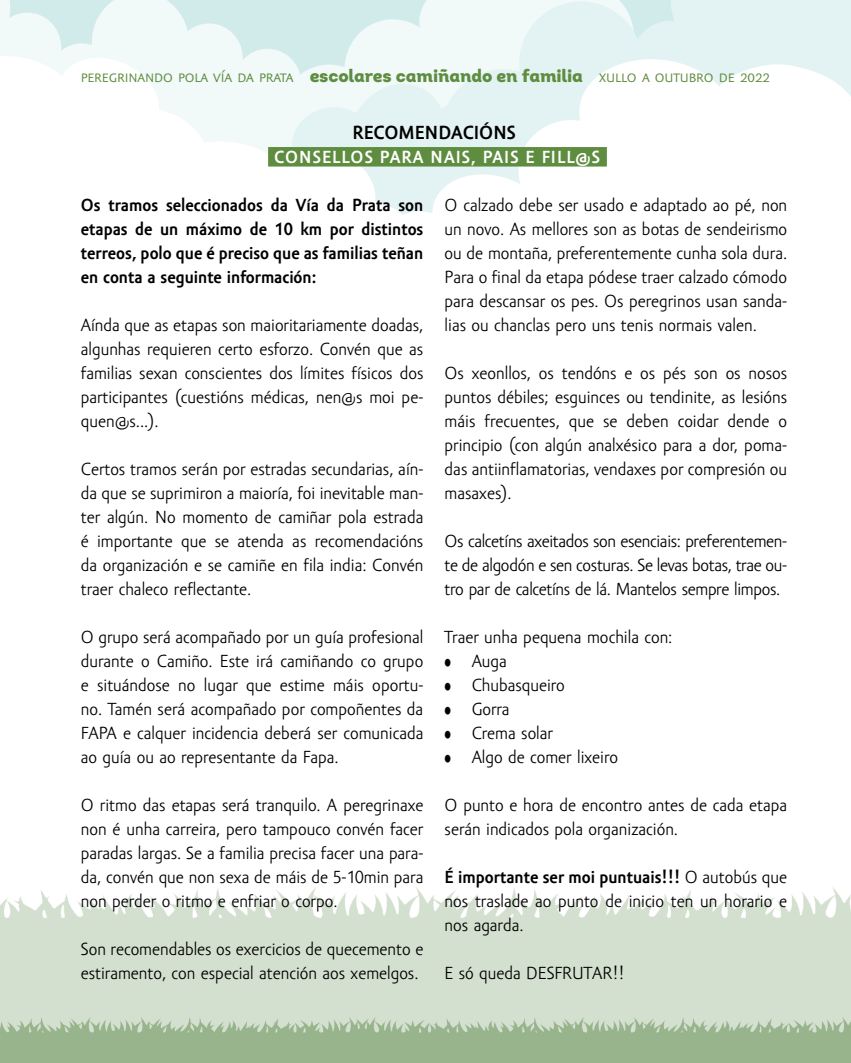
<style>
.page{position:relative;width:851px;height:1063px;background:#fff}
.page>*{position:absolute;margin:0;border:0;box-sizing:border-box;transform-origin:0 0}
.t1{font:700 19.5px "Amor Sans Pro";color:#000}
.t2{font:18px/24px "Amor Sans Pro";color:#000;text-align:justify}
.t3{font:700 18px/24px "Amor Sans Pro";color:#000;text-align:justify}
.t4{font:18px "Amor Sans Pro";letter-spacing:-.01em;color:#5e8d40}
.t5{font:700 18px "Amor Sans Pro";letter-spacing:.06em;color:#fff}
.s1{font-family:"Intro Black Alt"}
.s2{font-weight:700}
</style>
<div class="page">
<img style="left:0;top:887px;width:850px;height:129px">
<img style="left:0;top:1016px;width:850px;height:47px">
<svg style="left:0;top:0;width:290px;height:55px;fill:#f1f9f9"></svg>
<svg style="left:290px;top:0;width:560px;height:55px;fill:#e3f3f3"></svg>
<svg style="left:0;top:55px;width:850px;height:160px"></svg>
<div style="left:268px;top:147px;width:338px;height:20px;background:#5e8d40"></div>
<p class="t4" style="left:81px;top:66px;width:690px">peregrinando pola vía da prata <span class="s1">escolares camiñando en familia</span> xullo a outubro de 2022</p>
<p class="t1" style="left:352px;top:121px;width:165px">RECOMENDACIÓNS</p>
<p class="t5" style="left:274px;top:147px;width:327px">CONSELLOS PARA NAIS, PAIS E FILL@S</p>
<p class="t3" style="left:81px;top:193px;width:344px">Os tramos seleccionados da Vía da Prata son etapas de un máximo de 10 km por distintos terreos, polo que é preciso que as familias teñan en conta a seguinte información:</p>
<p class="t2" style="left:81px;top:313px;width:344px">Aínda que as etapas son maioritariamente doadas, algunhas requieren certo esforzo. Convén que as familias sexan conscientes dos límites físicos dos participantes (cuestións médicas, nen@s moi pe&shy;quen@s...).</p>
<p class="t2" style="left:81px;top:457px;width:344px">Certos tramos serán por estradas secundarias, aín&shy;da que se suprimiron a maioría, foi inevitable man&shy;ter algún. No momento de camiñar pola estrada é importante que se atenda as recomendacións da organización e se camiñe en fila india: Convén traer chaleco reflectante.</p>
<p class="t2" style="left:81px;top:625px;width:344px">O grupo será acompañado por un guía profesional durante o Camiño. Este irá camiñando co grupo e situándose no lugar que estime máis oportu&shy;no. Tamén será acompañado por compoñentes da FAPA e calquer incidencia deberá ser comunicada ao guía ou ao representante da Fapa.</p>
<p class="t2" style="left:81px;top:793px;width:344px">O ritmo das etapas será tranquilo. A peregrinaxe non é unha carreira, pero tampouco convén facer paradas largas. Se a familia precisa facer una para&shy;da, convén que non sexa de máis de 5-10min para non perder o ritmo e enfriar o corpo.</p>
<p class="t2" style="left:81px;top:937px;width:344px">Son recomendables os exercicios de quecemento e estiramento, con especial atención aos xemelgos.</p>
<p class="t2" style="left:444px;top:193px;width:344px">O calzado debe ser usado e adaptado ao pé, non un novo. As mellores son as botas de sendeirismo ou de montaña, preferentemente cunha sola dura.<br>Para o final da etapa pódese traer calzado cómodo para descansar os pes. Os peregrinos usan sanda&shy;lias ou chanclas pero uns tenis normais valen.</p>
<p class="t2" style="left:444px;top:361px;width:344px">Os xeonllos, os tendóns e os pés son os nosos puntos débiles; esguinces ou tendinite, as lesións máis frecuentes, que se deben coidar dende o principio (con algún analxésico para a dor, poma&shy;das antiinflamatorias, vendaxes por compresión ou masaxes).</p>
<p class="t2" style="left:444px;top:529px;width:344px">Os calcetíns axeitados son esenciais: preferentemen&shy;te de algodón e sen costuras. Se levas botas, trae ou&shy;tro par de calcetíns de lá. Mantelos sempre limpos.</p>
<p class="t2" style="left:444px;top:625px;width:229px">Traer unha pequena mochila con:</p>
<p class="t2" style="left:444px;top:649px;width:64px">• Auga</p>
<p class="t2" style="left:444px;top:673px;width:122px">• Chubasqueiro</p>
<p class="t2" style="left:444px;top:697px;width:66px">• Gorra</p>
<p class="t2" style="left:444px;top:721px;width:110px">• Crema solar</p>
<p class="t2" style="left:444px;top:745px;width:175px">• Algo de comer lixeiro</p>
<p class="t2" style="left:444px;top:793px;width:344px">O punto e hora de encontro antes de cada etapa serán indicados pola organización.</p>
<p class="t2" style="left:444px;top:865px;width:344px"><span class="s2">É importante ser moi puntuais!!!</span> O autobús que nos traslade ao punto de inicio ten un horario e nos agarda.</p>
<p class="t2" style="left:444px;top:961px;width:182px">E só queda DESFRUTAR!!</p>
</div>
